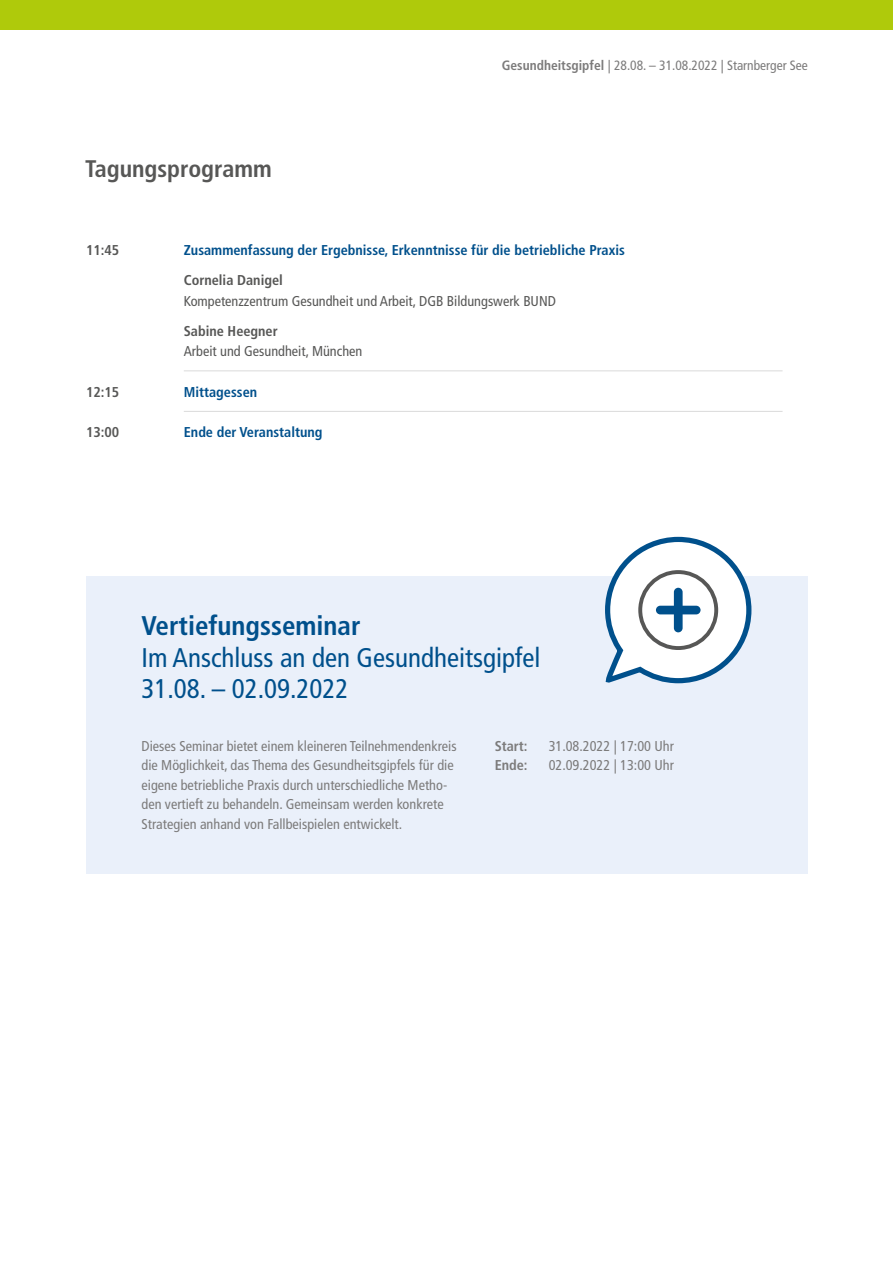
<style>
.page{position:relative;width:893px;height:1263px;background:#fff}
.page>*{position:absolute;margin:0;border:0;box-sizing:border-box;transform-origin:0 0}
.t1{font:condensed 27px/31.5px "Frutiger";color:#00508c}
.t2{font:700 condensed 27px "Frutiger";color:#00508c}
.t3{font:700 condensed 24px "Frutiger";color:#575756}
.t4{font:condensed 14.25px/19.5px "Frutiger";color:#7c7b7b}
.t5{font:700 condensed 14.25px "Frutiger";color:#00508c}
.t6{font:condensed 14.25px "Frutiger";color:#575756}
.t7{font:700 condensed 14.25px "Frutiger";color:#575756}
.t8{font:700 condensed 14.25px "Frutiger";color:#7c7b7b}
.t9{font:condensed 13.5px "Frutiger";color:#7c7b7b}
.s1{font-weight:700}
</style>
<div class="page">
<div style="left:86px;top:576px;width:722px;height:297px;background:#eaf0fa"></div>
<div style="left:0;top:0;width:893px;height:30px;background:#afca0b"></div>
<hr style="left:184px;top:370px;width:598px;height:1px;background:#dadada">
<hr style="left:184px;top:411px;width:598px;height:1px;background:#dadada">
<svg style="left:605px;top:536px;width:147px;height:148px"></svg>
<div style="left:638px;top:570px;width:80px;height:80px;border:4px solid #575756;border-radius:50%"></div>
<div style="left:674px;top:588px;width:9px;height:44px;background:#00508c;border-radius:4px"></div>
<div style="left:656px;top:606px;width:45px;height:8px;background:#00508c;border-radius:4px"></div>
<h2 class="t3" style="left:85px;top:155px;width:188px">Tagungsprogramm</h2>
<p class="t9" style="left:502px;top:57px;width:308px"><span class="s1">Gesundheitsgipfel</span> | 28.08. – 31.08.2022 | Starnberger See</p>
<p class="t7" style="left:86px;top:242px;width:35px">11:45</p>
<p class="t5" style="left:184px;top:242px;width:443px">Zusammenfassung der Ergebnisse, Erkenntnisse für die betriebliche Praxis</p>
<p class="t7" style="left:184px;top:272px;width:101px">Cornelia Danigel</p>
<p class="t6" style="left:184px;top:292px;width:374px">Kompetenzzentrum Gesundheit und Arbeit, DGB Bildungswerk BUND</p>
<p class="t7" style="left:184px;top:323px;width:95px">Sabine Heegner</p>
<p class="t6" style="left:184px;top:343px;width:180px">Arbeit und Gesundheit, München</p>
<p class="t7" style="left:86px;top:383px;width:35px">12:15</p>
<p class="t5" style="left:184px;top:383px;width:75px">Mittagessen</p>
<p class="t7" style="left:86px;top:424px;width:35px">13:00</p>
<p class="t5" style="left:184px;top:424px;width:140px">Ende der Veranstaltung</p>
<h1 class="t2" style="left:142px;top:610px;width:221px">Vertiefungsseminar</h1>
<h1 class="t1" style="left:142px;top:642px;width:400px">Im Anschluss an den Gesundheitsgipfel<br>31.08. – 02.09.2022</h1>
<p class="t4" style="left:141px;top:736px;width:317px">Dieses Seminar bietet einem kleineren Teilnehmendenkreis die Möglichkeit, das Thema des Gesundheitsgipfels für die eigene betriebliche Praxis durch unterschiedliche Metho&shy;den vertieft zu behandeln. Gemeinsam werden konkrete Strategien anhand von Fallbeispielen entwickelt.</p>
<p class="t8" style="left:495px;top:737px;width:35px">Start:</p>
<p class="t4" style="left:549px;top:736px;width:127px">31.08.2022 | 17:00 Uhr</p>
<p class="t8" style="left:495px;top:757px;width:35px">Ende:</p>
<p class="t4" style="left:549px;top:755px;width:127px">02.09.2022 | 13:00 Uhr</p>
</div>
